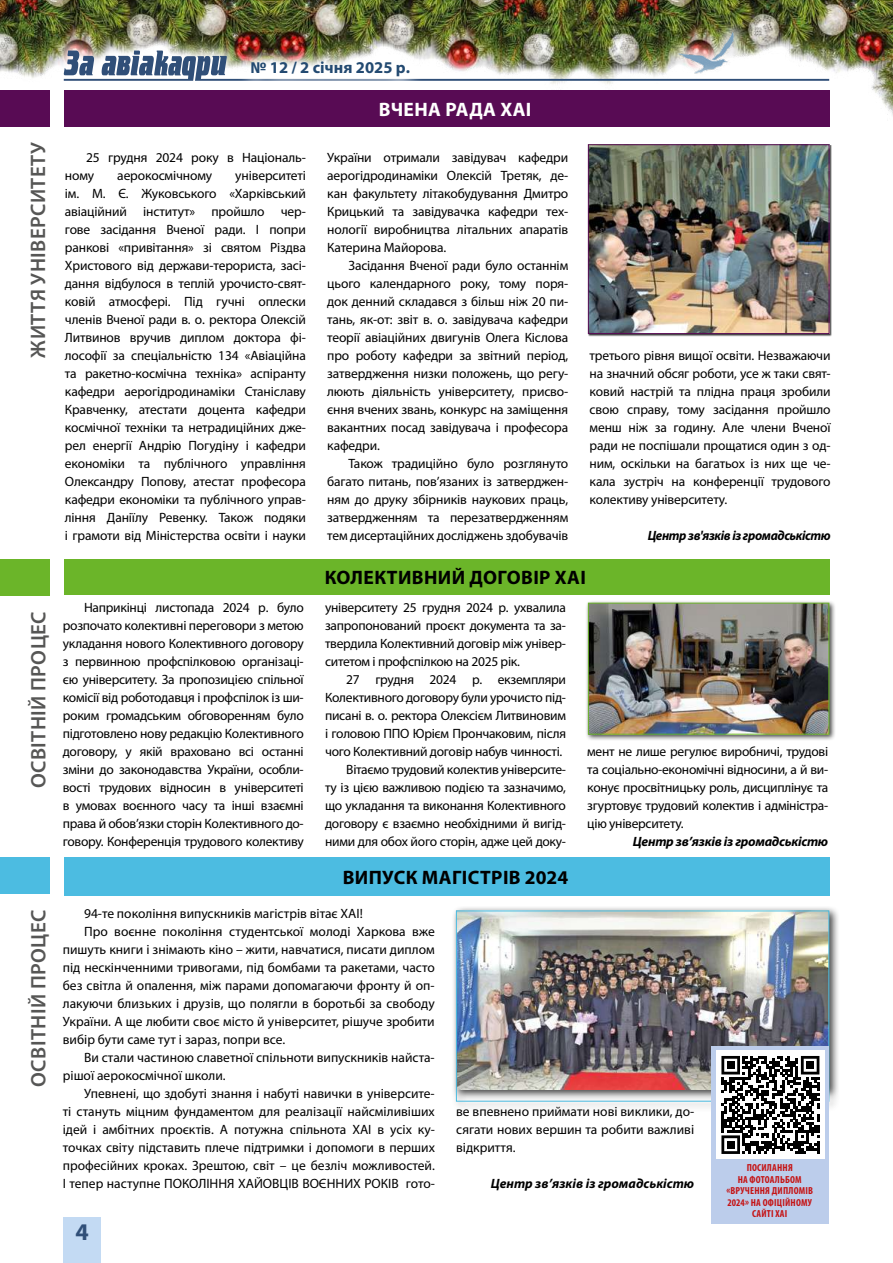
<style>
.page{position:relative;width:893px;height:1263px;background:#fff}
.page>*{position:absolute;margin:0;border:0;box-sizing:border-box;transform-origin:0 0}
.t1{font:700 24px "Myriad Pro";color:#304f78}
.t2{font:600 21px "Myriad Pro";letter-spacing:.02em;color:#565655}
.t3{font:700 19.5px "Myriad Pro";letter-spacing:.02em;color:#000}
.t4{font:700 19.5px "Myriad Pro";letter-spacing:.02em;color:#fff}
.t5{font:700 16.5px "Myriad Pro";color:#234a71}
.t6{font:13.5px/18px "Myriad Pro";letter-spacing:-.01em;color:#000;text-align:justify}
.t7{font:italic 700 13.5px "Myriad Pro";color:#000}
.t8{font:italic 700 13.5px "Myriad Pro";letter-spacing:-.02em;color:#000}
.t9{font:italic 700 13.5px "Myriad Pro";letter-spacing:-.02em;color:#000;scale:.96 1}
.t10{font:700 condensed 10.2px/11.6px "Myriad Pro";letter-spacing:.02em;color:#c51415;text-align:center}
</style>
<div class="page">
<img style="left:0;top:0;width:893px;height:127px">
<svg style="left:663px;top:17px;width:85px;height:18px"></svg>
<img style="left:676px;top:24px;width:66px;height:11px">
<div style="left:63px;top:1217px;width:38px;height:46px;background:#c3daf3"></div>
<img style="left:48px;top:35px;width:797px;height:61px">
<img style="left:64px;top:51px;width:765px;height:30px">
<img style="left:236px;top:46px;width:188px;height:44px">
<div style="left:0;top:857px;width:50px;height:37px;background:#4cbce1"></div>
<div style="left:0;top:559px;width:50px;height:36px;background:#6bb529"></div>
<div style="left:0;top:90px;width:49px;height:36px;background:#580b54"></div>
<div style="left:64px;top:857px;width:766px;height:39px;background:#4cbce1"></div>
<div style="left:64px;top:559px;width:766px;height:35px;background:#6bb529"></div>
<div style="left:451px;top:906px;width:389px;height:206px;background:#000;opacity:.75"></div>
<img style="left:458px;top:912px;width:369px;height:178px">
<div style="left:456px;top:910px;width:373px;height:191px;border:1px solid #4cbce1"></div>
<div style="left:586px;top:600px;width:250px;height:141px;background:#000;opacity:.75"></div>
<img style="left:590px;top:605px;width:237px;height:127px">
<div style="left:588px;top:603px;width:241px;height:131px;border:1px solid #6bb529"></div>
<div style="left:64px;top:90px;width:766px;height:36px;background:#580b54"></div>
<img style="left:590px;top:146px;width:237px;height:186px">
<div style="left:588px;top:144px;width:241px;height:190px;border:1px solid #580b54"></div>
<div style="left:711px;top:1046px;width:118px;height:178px;background:#bccdeb"></div>
<div style="left:716px;top:1051px;width:109px;height:108px;background:#fff"></div>
<svg style="left:721px;top:1056px;width:98px;height:98px"></svg>
<div style="left:727px;top:1061px;width:8px;height:8px;background:#000"></div>
<div style="left:806px;top:1061px;width:8px;height:8px;background:#000"></div>
<div style="left:727px;top:1141px;width:8px;height:8px;background:#000"></div>
<h2 class="t2" style="left:25px;top:357px;width:217px;rotate:-90deg">ЖИТТЯ УНІВЕРСИТЕТУ</h2>
<h2 class="t2" style="left:25px;top:788px;width:179px;rotate:-90deg">ОСВІТНІЙ ПРОЦЕС</h2>
<h2 class="t2" style="left:25px;top:1087px;width:179px;rotate:-90deg">ОСВІТНІЙ ПРОЦЕС</h2>
<p class="t5" style="left:251px;top:57px;width:161px">№ 12 / 2 січня 2025 р.</p>
<p class="t6" style="left:65px;top:148px;width:243px;text-indent:21px">25 грудня 2024 року в Національ&shy;ному</p>
<p class="t6" style="left:65px;top:166px;width:243px;text-indent:170px">університеті ім. М. Є. Жуковського «Харківський авіаційний інститут» пройшло чер&shy;гове засідання Вченої ради. І попри ранкові «привітання» зі святом Різдва Христового від держави-терориста, засі&shy;дання відбулося в теплій урочисто-свят&shy;ковій атмосфері. Під гучні оплески членів Вченої ради в. о. ректора Олексій Литвинов вручив диплом доктора фі&shy;лософії за спеціальністю 134 «Авіаційна та ракетно-космічна техніка» аспіранту кафедри аерогідродинаміки Станіславу Кравченку, атестати доцента кафедри космічної техніки та нетрадиційних дже&shy;рел енергії Андрію Погудіну і кафедри економіки та публічного управління Олександру Попову, атестат професора кафедри економіки та публічного управ&shy;ління Даніїлу Ревенку. Також подяки і грамоти від Міністерства освіти і науки</p>
<p class="t6" style="left:117px;top:166px;width:96px">аерокосмічному</p>
<h3 class="t4" style="left:379px;top:96px;width:154px">ВЧЕНА РАДА ХАІ</h3>
<p class="t6" style="left:327px;top:148px;width:243px">України отримали завідувач кафедри аерогідродинаміки Олексій Третяк, де&shy;кан факультету літакобудування Дмитро Крицький та завідувачка кафедри тех&shy;нології виробництва літальних апаратів Катерина Майорова.</p>
<p class="t6" style="left:327px;top:256px;width:243px;text-indent:21px">Засідання Вченої ради було останнім цього календарного року, тому поря&shy;док денний складався з більш ніж 20 пи&shy;тань, як-от: звіт в. о. завідувача кафедри теорії авіаційних двигунів Олега Кіслова про роботу кафедри за звітний період, затвердження низки положень, що регу&shy;люють діяльність університету, присво&shy;єння вчених звань, конкурс на заміщення вакантних посад завідувача і професора кафедри.</p>
<p class="t6" style="left:327px;top:454px;width:243px;text-indent:21px">Також традиційно було розглянуто багато питань, пов’язаних із затверджен&shy;ням до друку збірників наукових праць, затвердженням та перезатвердженням тем дисертаційних досліджень здобувачів</p>
<p class="t6" style="left:590px;top:346px;width:243px">третього рівня вищої освіти. Незважаючи на значний обсяг роботи, усе ж таки свят&shy;ковий настрій та плідна праця зробили свою справу, тому засідання пройшло менш ніж за годину. Але члени Вченої ради не поспішали прощатися один з од&shy;ним, оскільки на багатьох із них ще че&shy;кала зустріч на конференції трудового колективу університету.</p>
<p class="t9" style="left:648px;top:527px;width:192px">Центр зв'язків із громадськістю</p>
<h3 class="t3" style="left:325px;top:564px;width:263px">КОЛЕКТИВНИЙ ДОГОВІР ХАІ</h3>
<p class="t6" style="left:63px;top:598px;width:242px;text-indent:21px">Наприкінці листопада 2024 р. було розпочато колективні переговори з метою укладання нового Колективного договору з первинною профспілковою організаці&shy;єю університету. За пропозицією спільної комісії від роботодавця і профспілок із ши&shy;роким громадським обговоренням було підготовлено нову редакцію Колективного договору, у якій враховано всі останні зміни до законодавства України, особли&shy;вості трудових відносин в університеті в умовах воєнного часу та інші взаємні права й обов’язки сторін Колективного до&shy;говору. Конференція трудового колективу</p>
<p class="t6" style="left:325px;top:598px;width:242px">університету 25 грудня 2024 р. ухвалила запропонований проєкт документа та за&shy;твердила Колективний договір між універ&shy;ситетом і профспілкою на 2025 рік.</p>
<p class="t6" style="left:325px;top:670px;width:242px;text-align:right">27 грудня 2024 р. екземпляри Колективного договору були урочисто під&shy;писані в. о. ректора Олексієм Литвиновим і головою ППО Юрієм Прончаковим, після чого Колективний договір набув чинності.<br>Вітаємо трудовий колектив університе-<br>ту із цією важливою подією та зазначимо, що укладання та виконання Колективного договору є взаємно необхідними й вигід&shy;ними для обох його сторін, адже цей доку-</p>
<h3 class="t3" style="left:343px;top:864px;width:227px">ВИПУСК МАГІСТРІВ 2024</h3>
<p class="t6" style="left:587px;top:742px;width:242px">мент не лише регулює виробничі, трудові та соціально-економічні відносини, а й ви&shy;конує просвітницьку роль, дисциплінує та згуртовує трудовий колектив і адміністра&shy;цію університету.</p>
<p class="t8" style="left:633px;top:832px;width:197px">Центр зв’язків із громадськістю</p>
<p class="t6" style="left:84px;top:904px;width:280px">94-те покоління випускників магістрів вітає ХАІ!</p>
<p class="t6" style="left:84px;top:922px;width:352px">Про воєнне покоління студентської молоді Харкова вже</p>
<p class="t6" style="left:63px;top:940px;width:373px">пишуть книги і знімають кіно – жити, навчатися, писати диплом</p>
<p class="t6" style="left:63px;top:958px;width:373px">під нескінченними тривогами, під бомбами та ракетами, часто</p>
<p class="t6" style="left:63px;top:976px;width:373px">без світла й опалення, між парами допомагаючи фронту й оп-</p>
<p class="t6" style="left:63px;top:994px;width:373px">лакуючи близьких і друзів, що полягли в боротьбі за свободу</p>
<p class="t6" style="left:63px;top:1012px;width:373px">України. А ще любити своє місто й університет, рішуче зробити</p>
<p class="t6" style="left:63px;top:1030px;width:224px">вибір бути саме тут і зараз, попри все.</p>
<p class="t6" style="left:84px;top:1048px;width:352px">Ви стали частиною славетної спільноти випускників найста-</p>
<p class="t6" style="left:63px;top:1066px;width:164px">рішої аерокосмічної школи.</p>
<p class="t6" style="left:84px;top:1084px;width:352px">Упевнені, що здобуті знання і набуті навички в університе-</p>
<p class="t6" style="left:63px;top:1102px;width:373px">ті стануть міцним фундаментом для реалізації найсміливіших</p>
<p class="t6" style="left:63px;top:1120px;width:374px">ідей і амбітних проєктів. А потужна спільнота ХАІ в усіх ку-</p>
<p class="t6" style="left:63px;top:1138px;width:374px">точках світу підставить плече підтримки і допомоги в перших</p>
<p class="t6" style="left:63px;top:1156px;width:374px">професійних кроках. Зрештою, світ – це безліч можливостей.</p>
<p class="t6" style="left:63px;top:1174px;width:374px">І тепер наступне ПОКОЛІННЯ ХАЙОВЦІВ ВОЄННИХ РОКІВ гото-</p>
<h1 class="t1" style="left:76px;top:1216px;width:15px">4</h1>
<p class="t6" style="left:456px;top:1102px;width:240px">ве впевнено приймати нові виклики, до&shy;сягати нових вершин та робити важливі відкриття.</p>
<p class="t7" style="left:491px;top:1175px;width:205px">Центр зв’язків із громадськістю</p>
<p class="t10" style="left:726px;top:1162px;width:88px">ПОСИЛАННЯ<br>НА ФОТОАЛЬБОМ «ВРУЧЕННЯ ДИПЛОМІВ<br>2024» НА ОФІЦІЙНОМУ<br>САЙТІ ХАІ</p>
</div>
